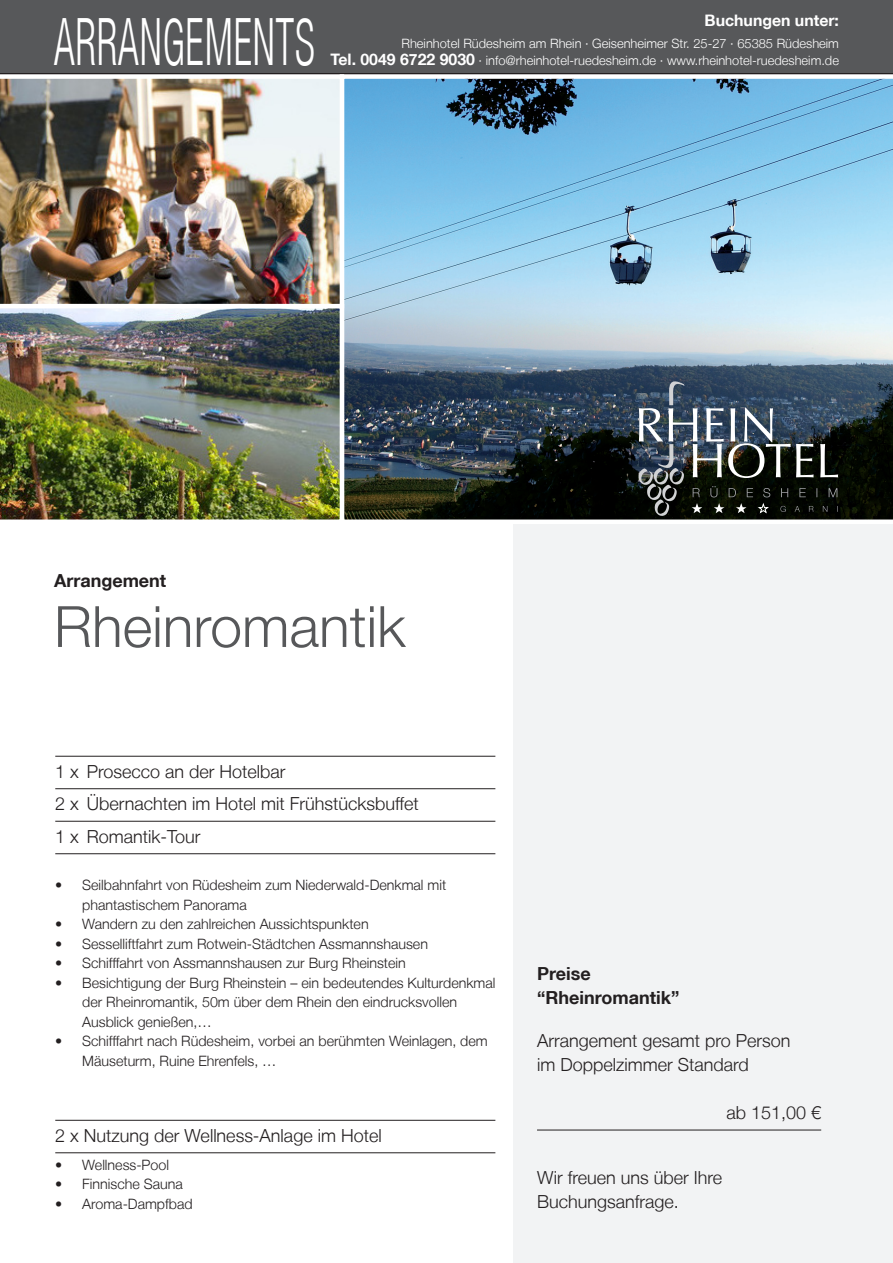
<style>
.page{position:relative;width:893px;height:1263px;background:#fff}
.page>*{position:absolute;margin:0;border:0;box-sizing:border-box;transform-origin:0 0}
.t1{font:300 condensed 65.25px "Helvetica Neue LT";letter-spacing:.02em;color:#fff;scale:.63 1}
.t2{font:300 57px "Helvetica Neue LT";color:#57585a}
.t3{font:300 18px/24px "Helvetica Neue LT";color:#231f20}
.t4{font:700 18px/24px "Helvetica Neue LT";color:#231f20}
.t5{font:700 15.9px "Helvetica Neue LT";color:#fff}
.t6{font:300 14.25px/19.5px "Helvetica Neue LT";color:#231f20}
.t7{font:300 12.9px "Helvetica Neue LT";color:#fff}
.s1{font-weight:700;font-size:15.9px}
</style>
<div class="page">
<div style="left:0;top:0;width:893px;height:73px;background:#57585a"></div>
<hr style="left:0;top:73px;width:893px;height:4px;background:#231f20">
<div style="left:513px;top:519px;width:380px;height:744px;background:#f2f3f4"></div>
<img style="left:344px;top:74px;width:549px;height:450px">
<hr style="left:537px;top:1130px;width:284px;height:1px;background:#231f20">
<hr style="left:55px;top:756px;width:440px;height:1px;background:#231f20">
<hr style="left:55px;top:788px;width:440px;height:1px;background:#231f20">
<hr style="left:55px;top:821px;width:440px;height:1px;background:#231f20">
<hr style="left:55px;top:853px;width:440px;height:1px;background:#231f20">
<hr style="left:55px;top:1120px;width:440px;height:1px;background:#231f20">
<hr style="left:55px;top:1152px;width:440px;height:1px;background:#231f20">
<img style="left:0;top:74px;width:344px;height:230px">
<img style="left:0;top:308px;width:340px;height:212px">
<svg style="left:638px;top:377px;width:200px;height:139px;background:#3c464e"></svg>
<h1 class="t1" style="left:54px;top:4px;width:415px">ARRANGEMENTS</h1>
<p class="t5" style="left:705px;top:11px;width:136px">Buchungen unter:</p>
<p class="t7" style="left:401px;top:36px;width:439px">Rheinhotel Rüdesheim am Rhein · Geisenheimer Str. 25-27 · 65385 Rüdesheim</p>
<p class="t7" style="left:331px;top:52px;width:510px"><span class="s1">Tel. 0049 6722 9030</span> · info@rheinhotel-ruedesheim.de · www.rheinhotel-ruedesheim.de</p>
<p class="t4" style="left:54px;top:568px;width:114px">Arrangement</p>
<h2 class="t2" style="left:54px;top:592px;width:353px">Rheinromantik</h2>
<p class="t3" style="left:55px;top:755px;width:365px;line-height:32.5px">1 x Prosecco an der Hotelbar<br>2 x Übernachten im Hotel mit Frühstücksbuffet<br>1 x Romantik-Tour</p>
<p class="t6" style="left:82px;top:875px;width:365px;text-indent:-27px">• Seilbahnfahrt von Rüdesheim zum Niederwald-Denkmal mit phantastischem Panorama</p>
<p class="t6" style="left:55px;top:914px;width:315px">• Wandern zu den zahlreichen Aussichtspunkten</p>
<p class="t6" style="left:55px;top:934px;width:374px">• Sesselliftfahrt zum Rotwein-Städtchen Assmannshausen</p>
<p class="t6" style="left:55px;top:953px;width:352px">• Schifffahrt von Assmannshausen zur Burg Rheinstein</p>
<p class="t6" style="left:82px;top:973px;width:415px;text-indent:-27px">• Besichtigung der Burg Rheinstein – ein bedeutendes Kulturdenkmal der Rheinromantik, 50m über dem Rhein den eindrucksvollen<br>Ausblick genießen,…</p>
<p class="t6" style="left:82px;top:1031px;width:407px;text-indent:-27px">• Schifffahrt nach Rüdesheim, vorbei an berühmten Weinlagen, dem<br>Mäuseturm, Ruine Ehrenfels, …</p>
<p class="t3" style="left:55px;top:1123px;width:328px">2 x Nutzung der Wellness-Anlage im Hotel</p>
<p class="t6" style="left:55px;top:1155px;width:115px">• Wellness-Pool</p>
<p class="t6" style="left:55px;top:1174px;width:129px">• Finnische Sauna</p>
<p class="t6" style="left:55px;top:1194px;width:139px">• Aroma-Dampfbad</p>
<p class="t4" style="left:537px;top:961px;width:144px">Preise “Rheinromantik”</p>
<p class="t3" style="left:537px;top:1028px;width:255px">Arrangement gesamt pro Person im Doppelzimmer Standard</p>
<p class="t3" style="left:726px;top:1100px;width:96px">ab 151,00 €</p>
<p class="t3" style="left:537px;top:1165px;width:187px">Wir freuen uns über Ihre<br>Buchungsanfrage.</p>
</div>
